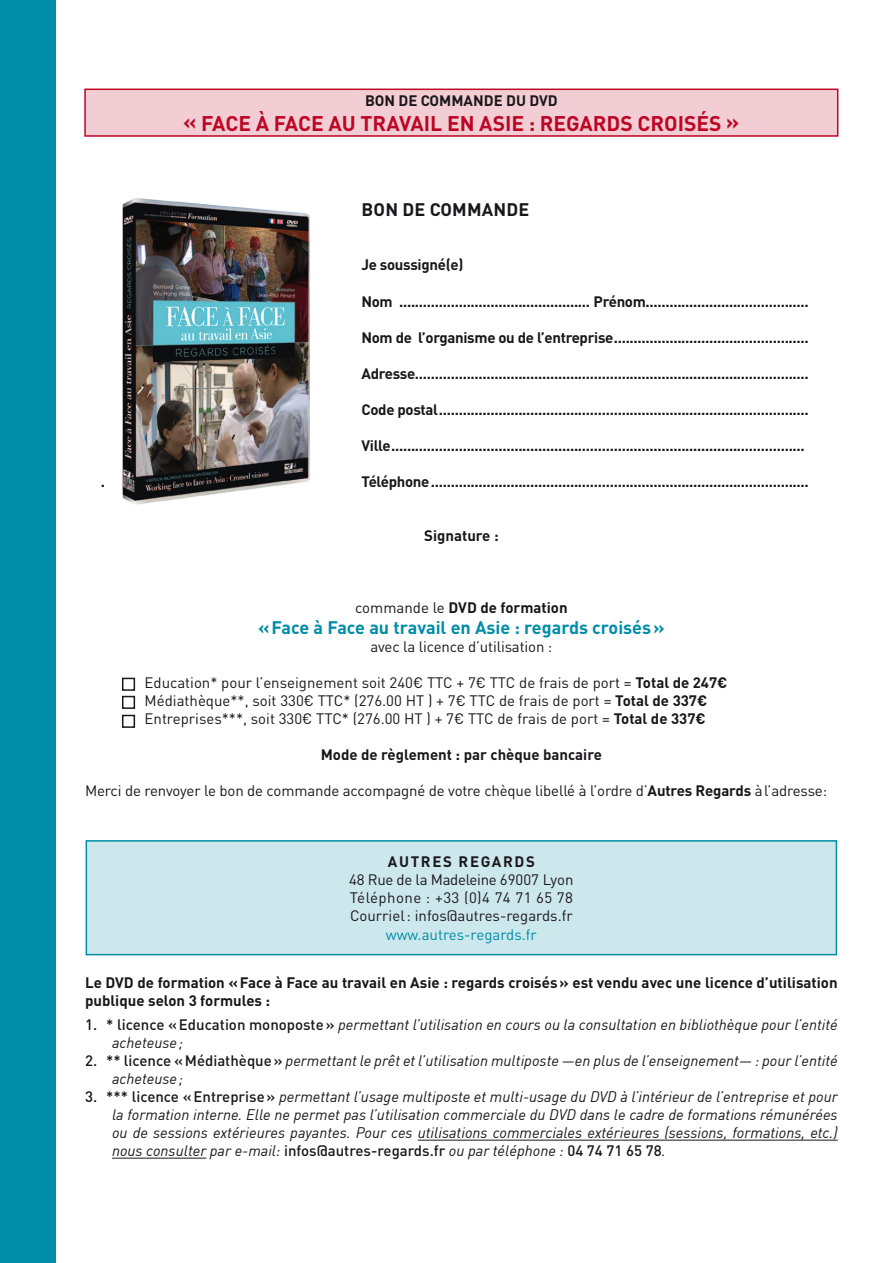
<style>
.page{position:relative;width:893px;height:1263px;background:#fff}
.page>*{position:absolute;margin:0;border:0;box-sizing:border-box;transform-origin:0 0}
.t1{font:700 21px "DIN Pro";letter-spacing:.09em;color:#bd0625}
.t2{font:700 18px "DIN Pro";color:#008da7}
.t3{font:700 18px "DIN Pro";color:#1a171c}
.t4{font:italic 15px/18px "DIN";color:#1a171c}
.t5{font:700 15px "DIN Pro";letter-spacing:-.02em;color:#1a171c}
.t6{font:15px/18px "DIN Pro";color:#1a171c}
.t7{font:700 15px/18px "DIN Pro";color:#1a171c}
.t8{font:15px "DIN Pro";color:#008da7}
.s1{font-weight:400}
.s2{font-weight:700}
.s3{font-family:"DIN Pro";font-weight:500;font-style:normal}
</style>
<div class="page">
<div style="left:0;top:0;width:55px;height:1263px;background:#008da7"></div>
<div style="left:86px;top:841px;width:750px;height:114px;background:#cde8ed"></div>
<div style="left:86px;top:840px;width:751px;height:115px;border:2px solid #008da7"></div>
<img style="left:122px;top:198px;width:188px;height:306px">
<div style="left:85px;top:89px;width:753px;height:47px;background:#f2ced4"></div>
<div style="left:84px;top:89px;width:754px;height:48px;border:2px solid #bd0625"></div>
<hr style="left:418px;top:1140px;width:420px;height:1px;background:#1a171c">
<hr style="left:112px;top:1158px;width:94px;height:1px;background:#1a171c">
<div style="left:122px;top:678px;width:13px;height:13px;border:2px solid #1a171c"></div>
<div style="left:122px;top:696px;width:13px;height:13px;border:2px solid #1a171c"></div>
<div style="left:122px;top:715px;width:13px;height:13px;border:2px solid #1a171c"></div>
<p class="t7" style="left:365px;top:91px;width:192px">Bon de commande du DVD</p>
<h1 class="t1" style="left:183px;top:109px;width:558px">« Face à Face au travail en As ie : regards croisés »</h1>
<p class="t3" style="left:362px;top:198px;width:169px">Bon de commande</p>
<p class="t5" style="left:361px;top:255px;width:103px">Je soussigné(e)</p>
<p class="t5" style="left:361px;top:291px;width:449px">Nom ................................................ Prénom.........................................</p>
<p class="t5" style="left:361px;top:327px;width:449px">Nom de l’organisme ou de l’entreprise.................................................</p>
<p class="t5" style="left:361px;top:363px;width:449px">Adresse...................................................................................................</p>
<p class="t5" style="left:361px;top:399px;width:449px">Code postal.............................................................................................</p>
<p class="t7" style="left:361px;top:435px;width:445px">Ville........................................................................................................</p>
<p class="t7" style="left:101px;top:471px;width:6px">.</p>
<p class="t5" style="left:361px;top:471px;width:449px">Téléphone...............................................................................................</p>
<p class="t7" style="left:424px;top:525px;width:76px">Signature :</p>
<p class="t7" style="left:355px;top:597px;width:214px"><span class="s1">commande le</span> DVD de formation</p>
<p class="t2" style="left:258px;top:615px;width:408px">«Face à Face au travail en Asie : regards croisés»</p>
<p class="t6" style="left:370px;top:637px;width:183px">avec la licence d’utilisation :</p>
<p class="t6" style="left:145px;top:673px;width:584px">Education* pour l’enseignement soit 240€ TTC + 7€ TTC de frais de port = <span class="s2">Total de 247€<br></span>Médiathèque**, soit 330€ TTC* (276.00 HT ) + 7€ TTC de frais de port = <span class="s2">Total de 337€<br></span>Entreprises***, soit 330€ TTC* (276.00 HT ) + 7€ TTC de frais de port = <span class="s2">Total de 337€</span></p>
<p class="t7" style="left:321px;top:745px;width:283px">Mode de règlement : par chèque bancaire</p>
<p class="t6" style="left:85px;top:781px;width:744px">Merci de renvoyer le bon de commande accompagné de votre chèque libellé à l’ordre d’<span class="s2">Autres Regards</span> àl’adresse:</p>
<p class="t7" style="left:388px;top:852px;width:147px">Autres Regards</p>
<p class="t6" style="left:349px;top:870px;width:226px;text-align:justify">48 Rue de la Madeleine 69007 Lyon Téléphone : +33 (0)4 74 71 65 78<br>Courriel: infos@autres-regards.fr</p>
<p class="t8" style="left:386px;top:924px;width:152px">www.autres-regards.fr</p>
<p class="t7" style="left:85px;top:973px;width:754px">Le DVD de formation «Face à Face au travail en Asie : regards croisés» est vendu avec une licence d’utilisation publique selon 3 formules :</p>
<p class="t4" style="left:112px;top:1015px;width:727px;text-indent:-27px"><span class="s3">1. * licence «Education monoposte»</span> permettant l’utilisation en cours ou la consultation en bibliothèque pour l’entité acheteuse;</p>
<p class="t4" style="left:112px;top:1051px;width:727px;text-indent:-27px"><span class="s3">2. ** licence «Médiathèque»</span> permettant le prêt et l’utilisation multiposte —en plus de l’enseignement— : pour l’entité acheteuse;</p>
<p class="t4" style="left:112px;top:1087px;width:727px;text-align:justify;text-indent:-27px"><span class="s3">3. *** licence «Entreprise»</span> permettant l’usage multiposte et multi-usage du DVD à l’intérieur de l’entreprise et pour la formation interne. Elle ne permet pas l’utilisation commerciale du DVD dans le cadre de formations rémunérées ou de sessions extérieures payantes. Pour ces utilisations commerciales extérieures (sessions, formations, etc.) nous consulter par e-mail: <span class="s3">infos@autres-regards.fr</span> ou par téléphone : <span class="s3">04 74 71 65 78</span>.</p>
</div>
